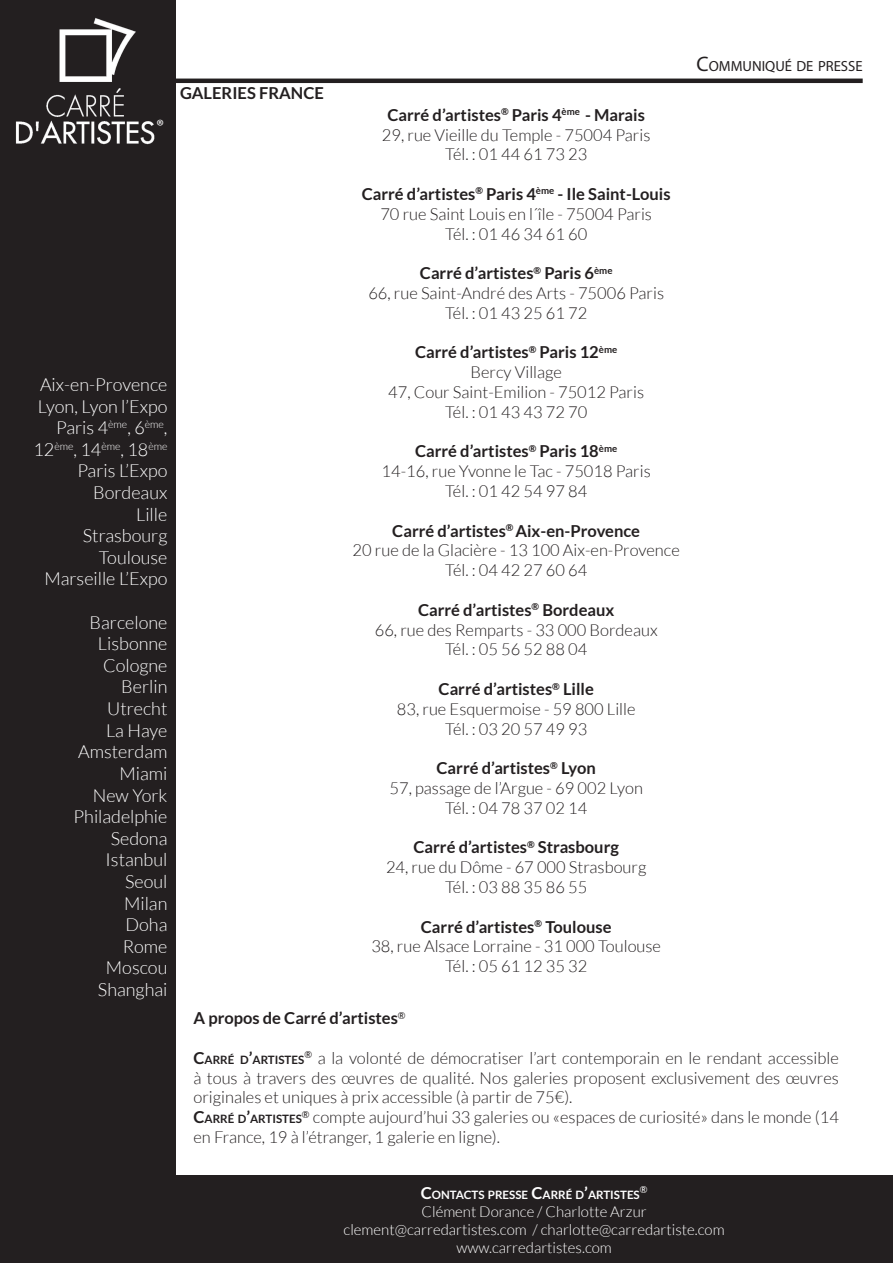
<style>
.page{position:relative;width:893px;height:1263px;background:#fff}
.page>*{position:absolute;margin:0;border:0;box-sizing:border-box;transform-origin:0 0}
.t1{font:300 18px/21.6px "Lato";color:#fff;text-align:right}
.t2{font:18px "Myriad Pro";color:#fff}
.t3{font:300 16.5px/19.8px "Lato";color:#231f20;text-align:center}
.t4{font:700 16.5px "Lato";color:#231f20}
.t5{font:300 15px/18px "Lato";color:#fff;text-align:center}
.t6{font:14.7px "Myriad Pro";color:#231f20}
.t7{font:700 11.55px "Lato";color:#231f20}
.t8{font:700 11.55px "Lato";color:#fff}
.t9{font:300 10.5px "Lato";color:#fff}
.t10{font:9.6px "Lato";color:#fff}
.s1{font-size:18px}
.s2{font-weight:700}
.s3{font-size:21px}
.s4{font-size:16.5px}
</style>
<div class="page">
<div style="left:1px;top:1176px;width:892px;height:87px;background:#231f20"></div>
<div style="left:1px;top:0;width:175px;height:1263px;background:#231f20"></div>
<img style="left:0;top:1px;width:155px;height:160px">
<hr style="left:168px;top:79px;width:695px;height:4px;background:#231f20">
<p class="t2" style="left:156px;top:115px;width:9px">®</p>
<p class="t1" style="left:38px;top:374px;width:131px">Aix-en-Provence<br>Lyon, Lyon l’Expo<br>Paris 4<sup>ème</sup>, 6<sup>ème</sup>,</p>
<p class="t9" style="left:34px;top:440px;width:135px"><span class="s1">12</span>ème<span class="s1">, 14</span>ème<span class="s1">, 18</span>ème</p>
<p class="t1" style="left:44px;top:460px;width:125px">Paris L’Expo<br>Bordeaux<br>Lille<br>Strasbourg<br>Toulouse<br>Marseille L’Expo</p>
<p class="t1" style="left:74px;top:611px;width:95px">Barcelone<br>Lisbonne<br>Cologne<br>Berlin<br>Utrecht<br>La Haye<br>Amsterdam<br>Miami<br>New York<br>Philadelphie<br>Sedona<br>Istanbul<br>Seoul<br>Milan<br>Doha<br>Rome<br>Moscou<br>Shanghai</p>
<p class="t4" style="left:180px;top:84px;width:145px">Galeri es France</p>
<p class="t3" style="left:382px;top:105px;width:270px"><span class="s2">Carré d’artistes</span><sup>®</sup> <span class="s2">Paris 4</span><sup>ème</sup> <span class="s2">- Marais<br></span>29, rue Vieille du Temple - 75004 Paris<br>Tél. : 01 44 61 73 23</p>
<p class="t3" style="left:362px;top:184px;width:310px"><span class="s2">Carré d’artistes</span><sup>®</sup> <span class="s2">Paris 4</span><sup>ème</sup> <span class="s2">- Ile Saint-Louis<br></span>70 rue Saint Louis en l´île - 75004 Paris<br>Tél. : 01 46 34 61 60</p>
<p class="t3" style="left:368px;top:263px;width:297px"><span class="s2">Carré d’artistes</span><sup>®</sup> <span class="s2">Paris 6</span><sup>ème<br></sup>66, rue Saint-André des Arts - 75006 Paris<br>Tél. : 01 43 25 61 72</p>
<p class="t3" style="left:388px;top:343px;width:257px"><span class="s2">Carré d’artistes</span><sup>®</sup> <span class="s2">Paris 12</span><sup>ème<br></sup>Bercy Village<br>47, Cour Saint-Emilion - 75012 Paris<br>Tél. : 01 43 43 72 70</p>
<p class="t3" style="left:382px;top:442px;width:271px"><span class="s2">Carré d’artistes</span><sup>®</sup> <span class="s2">Paris 18</span><sup>ème<br></sup>14-16, rue Yvonne le Tac - 75018 Paris<br>Tél. : 01 42 54 97 84</p>
<p class="t3" style="left:353px;top:521px;width:329px"><span class="s2">Carré d’artistes</span><sup>®</sup> <span class="s2">Aix-en-Provence<br></span>20 rue de la Glacière - 13 100 Aix-en-Provence<br>Tél. : 04 42 27 60 64</p>
<p class="t3" style="left:375px;top:600px;width:284px"><span class="s2">Carré d’artistes</span><sup>®</sup> <span class="s2">Bordeaux<br></span>66, rue des Remparts - 33 000 Bordeaux<br>Tél. : 05 56 52 88 04</p>
<p class="t3" style="left:397px;top:679px;width:240px"><span class="s2">Carré d’artistes</span><sup>®</sup> <span class="s2">Lille<br></span>83, rue Esquermoise - 59 800 Lille<br>Tél. : 03 20 57 49 93</p>
<p class="t3" style="left:390px;top:758px;width:255px"><span class="s2">Carré d’artistes</span><sup>®</sup> <span class="s2">Lyon<br></span>57, passage de l’Argue - 69 002 Lyon<br>Tél. : 04 78 37 02 14</p>
<p class="t3" style="left:386px;top:838px;width:262px"><span class="s2">Carré d’artistes</span><sup>®</sup> <span class="s2">Strasbourg<br></span>24, rue du Dôme - 67 000 Strasbourg<br>Tél. : 03 88 35 86 55</p>
<p class="t3" style="left:371px;top:917px;width:291px"><span class="s2">Carré d’artistes</span><sup>®</sup> <span class="s2">Toulouse<br></span>38, rue Alsace Lorraine - 31 000 Toulouse<br>Tél. : 05 61 12 35 32</p>
<p class="t6" style="left:696px;top:57px;width:168px"><span class="s3">C</span>OMMUNIQUÉ DE PRESSE</p>
<p class="t4" style="left:193px;top:1009px;width:214px">A propos de Carré d’artistes<sup>®</sup></p>
<p class="t7" style="left:193px;top:1053px;width:112px"><span class="s4">C</span>ARRÉ D<span class="s4">’</span>ARTISTES</p>
<p class="t3" style="left:193px;top:1048px;width:647px;text-align:justify;text-indent:111px"><sup>®</sup> a la volonté de démocratiser l’art contemporain en le rendant accessible à tous à travers des œuvres de qualité. Nos galeries proposent exclusivement des œuvres originales et uniques à prix accessible (à partir de 75€).</p>
<p class="t7" style="left:193px;top:1112px;width:110px"><span class="s4">C</span>ARRÉ D<span class="s4">’</span>ARTISTES</p>
<p class="t3" style="left:193px;top:1107px;width:647px;text-align:left;text-indent:108px"><sup>®</sup> compte aujourd’hui 33 galeries ou «espaces de curiosité» dans le monde (14 en France, 19 à l’étranger, 1 galerie en ligne).</p>
<p class="t8" style="left:421px;top:1188px;width:220px"><span class="s4">C</span>ONTACTS PRESSE <span class="s4">C</span>ARRÉ D<span class="s4">’</span>ARTISTES</p>
<p class="t10" style="left:640px;top:1184px;width:9px">®</p>
<p class="t5" style="left:344px;top:1202px;width:382px">Clément Dorance / Charlotte Arzur clement@carredartistes.com / charlotte@carredartiste.com www.carredartistes.com</p>
</div>
